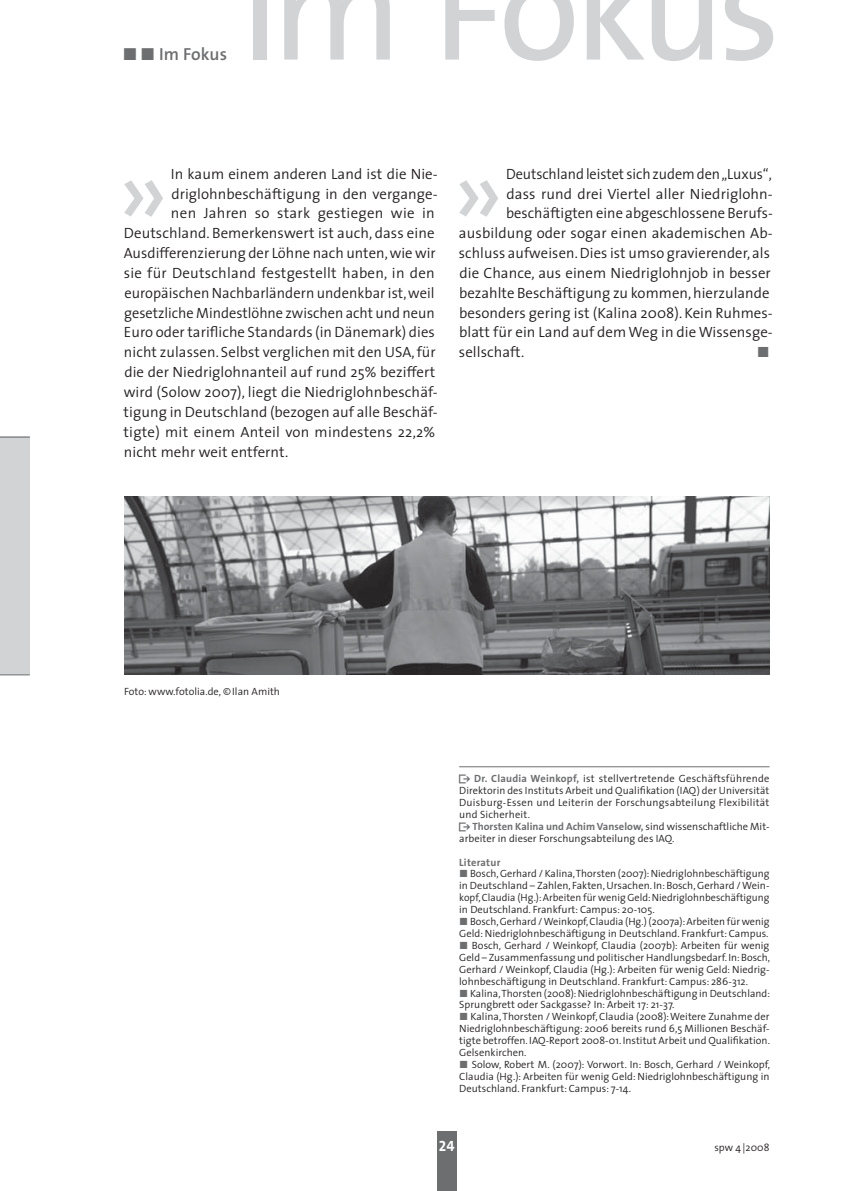
<style>
.page{position:relative;width:844px;height:1191px;background:#fff}
.page>*{position:absolute;margin:0;border:0;box-sizing:border-box;transform-origin:0 0}
.t1{font:101.5px "The Sans";color:#d1d3d4}
.t2{font:600 17.5px "The Sans";letter-spacing:.005em;color:#6d6e70}
.t3{font:300 14.88px "The Sans";letter-spacing:.005em;color:#231f20}
.t4{font:300 14.88px "The Sans";letter-spacing:.005em;color:#231f20;scale:.96 1}
.t5{font:14.88px "The Sans Bold Caps";color:#fff}
.t6{font:14.88px "The Sans Bold Expert";color:#6d6e70}
.t7{font:300 10.5px/11.9px "The Sans";letter-spacing:.005em;color:#231f20}
.s1{font-family:"The Sans Bold Expert";font-weight:400}
.s2{font-family:"The Sans Bold Expert";font-weight:400;color:#6d6e70}
.s3{font-weight:700;color:#6d6e70}
</style>
<div class="page">
<div style="left:437px;top:1131px;width:19px;height:60px;background:#6d6e70"></div>
<div style="left:0;top:437px;width:30px;height:238px;background:#d1d3d4"></div>
<hr style="left:0;top:437px;width:30px;height:1px;background:#6d6e70">
<hr style="left:0;top:674px;width:30px;height:1px;background:#6d6e70">
<div style="left:252px;top:0;width:14px;height:60px;background:#d1d3d4"></div>
<svg style="left:284px;top:0;width:106px;height:60px"></svg>
<svg style="left:445px;top:0;width:49px;height:60px"></svg>
<svg style="left:504px;top:0;width:69px;height:61px"></svg>
<svg style="left:586px;top:0;width:58px;height:60px"></svg>
<svg style="left:651px;top:0;width:60px;height:61px"></svg>
<svg style="left:725px;top:0;width:48px;height:61px"></svg>
<hr style="left:459px;top:766px;width:310px;height:1px;background:#6d6e70">
<img style="left:124px;top:496px;width:645px;height:179px">
<h2 class="t2" style="left:122px;top:47px;width:106px"><span class="s1">ó ó</span> Im Fokus</h2>
<h3 class="t3" style="left:171px;top:168px;width:268px">In kaum einem anderen Land ist die Nie-</h3>
<h3 class="t3" style="left:171px;top:188px;width:268px">driglohnbeschäftigung in den vergange-</h3>
<h3 class="t3" style="left:171px;top:208px;width:265px">nen Jahren so stark gestiegen wie in</h3>
<h3 class="t3" style="left:124px;top:228px;width:312px">Deutschland. Bemerkenswert ist auch, dass eine</h3>
<h3 class="t3" style="left:124px;top:248px;width:313px">Ausdifferenzierung der Löhne nach unten, wie wir</h3>
<h3 class="t3" style="left:124px;top:267px;width:312px">sie für Deutschland festgestellt haben, in den</h3>
<h3 class="t3" style="left:124px;top:287px;width:311px">europäischen Nachbarländern undenkbar ist, weil</h3>
<h3 class="t3" style="left:124px;top:307px;width:312px">gesetzliche Mindestlöhne zwischen acht und neun</h3>
<h3 class="t3" style="left:124px;top:327px;width:312px">Euro oder tarifliche Standards (in Dänemark) dies</h3>
<h3 class="t3" style="left:124px;top:347px;width:313px">nicht zulassen. Selbst verglichen mit den USA, für</h3>
<h3 class="t3" style="left:124px;top:367px;width:312px">die der Niedriglohnanteil auf rund 25% beziffert</h3>
<h3 class="t3" style="left:124px;top:386px;width:315px">wird (Solow 2007), liegt die Niedriglohnbeschäf-</h3>
<h3 class="t3" style="left:123px;top:406px;width:315px">tigung in Deutschland (bezogen auf alle Beschäf-</h3>
<h3 class="t3" style="left:123px;top:426px;width:313px">tigte) mit einem Anteil von mindestens 22,2%</h3>
<h3 class="t3" style="left:124px;top:446px;width:166px">nicht mehr weit entfernt.</h3>
<h1 class="t1" style="left:117px;top:151px;width:53px">»</h1>
<h3 class="t4" style="left:506px;top:168px;width:278px">Deutschland leistet sich zudem den „Luxus“,</h3>
<h3 class="t3" style="left:506px;top:188px;width:268px">dass rund drei Viertel aller Niedriglohn-</h3>
<h3 class="t3" style="left:506px;top:208px;width:268px">beschäftigten eine abgeschlossene Berufs-</h3>
<h3 class="t3" style="left:459px;top:228px;width:315px">ausbildung oder sogar einen akademischen Ab-</h3>
<h3 class="t3" style="left:459px;top:248px;width:312px">schluss aufweisen. Dies ist umso gravierender, als</h3>
<h3 class="t3" style="left:459px;top:267px;width:313px">die Chance, aus einem Niedriglohnjob in besser</h3>
<h3 class="t3" style="left:459px;top:287px;width:312px">bezahlte Beschäftigung zu kommen, hierzulande</h3>
<h3 class="t3" style="left:459px;top:307px;width:315px">besonders gering ist (Kalina 2008). Kein Ruhmes-</h3>
<h3 class="t3" style="left:459px;top:327px;width:315px">blatt für ein Land auf dem Weg in die Wissensge-</h3>
<h3 class="t3" style="left:459px;top:347px;width:67px">sellschaft.</h3>
<h3 class="t6" style="left:756px;top:343px;width:14px">ó</h3>
<h1 class="t1" style="left:452px;top:151px;width:53px">»</h1>
<p class="t7" style="left:124px;top:686px;width:157px">Foto: www.fotolia.de, © Ilan Amith</p>
<p class="t7" style="left:459px;top:774px;width:312px"><span class="s2">û</span> <span class="s3">Dr. Claudia Weinkopf,</span> ist stellvertretende Geschäftsführende Direktorin des Instituts Arbeit und Qualifikation (IAQ) der Universität Duisburg-Essen und Leiterin der Forschungsabteilung Flexibilität und Sicherheit.<br><span class="s2">û</span> <span class="s3">Thorsten Kalina und Achim Vanselow,</span> sind wissenschaftliche Mit&shy;arbeiter in dieser Forschungsabteilung des IAQ.</p>
<p class="t7" style="left:459px;top:857px;width:312px"><span class="s3">Literatur<br></span><span class="s2">ó</span> Bosch, Gerhard / Kalina, Thorsten (2007): Niedriglohnbeschäftigung in Deutschland – Zahlen, Fakten, Ursachen. In: Bosch, Gerhard / Wein&shy;kopf, Claudia (Hg.): Arbeiten für wenig Geld: Niedriglohnbeschäftigung in Deutschland. Frankfurt: Campus: 20-105.<br><span class="s2">ó</span> Bosch, Gerhard / Weinkopf, Claudia (Hg.) (2007a): Arbeiten für wenig Geld: Niedriglohnbeschäftigung in Deutschland. Frankfurt: Campus. <span class="s2">ó</span> Bosch, Gerhard / Weinkopf, Claudia (2007b): Arbeiten für wenig Geld – Zusammenfassung und politischer Handlungsbedarf. In: Bosch, Gerhard / Weinkopf, Claudia (Hg.): Arbeiten für wenig Geld: Niedrig&shy;lohnbeschäftigung in Deutschland. Frankfurt: Campus: 286-312.<br><span class="s2">ó</span> Kalina, Thorsten (2008): Niedriglohnbeschäftigung in Deutschland:<br>Sprungbrett oder Sackgasse? In: Arbeit 17: 21-37.<br><span class="s2">ó</span> Kalina, Thorsten / Weinkopf, Claudia (2008): Weitere Zunahme der Niedriglohnbeschäftigung: 2006 bereits rund 6,5 Millionen Beschäf&shy;tigte betroffen. IAQ-Report 2008-01. Institut Arbeit und Qualifikation.<br>Gelsenkirchen.<br><span class="s2">ó</span> Solow, Robert M. (2007): Vorwort. In: Bosch, Gerhard / Weinkopf, Claudia (Hg.): Arbeiten für wenig Geld: Niedriglohnbeschäftigung in Deutschland. Frankfurt: Campus: 7-14.</p>
<h3 class="t5" style="left:439px;top:1137px;width:17px">24</h3>
<p class="t7" style="left:714px;top:1142px;width:57px">spw 4 |2008</p>
</div>
